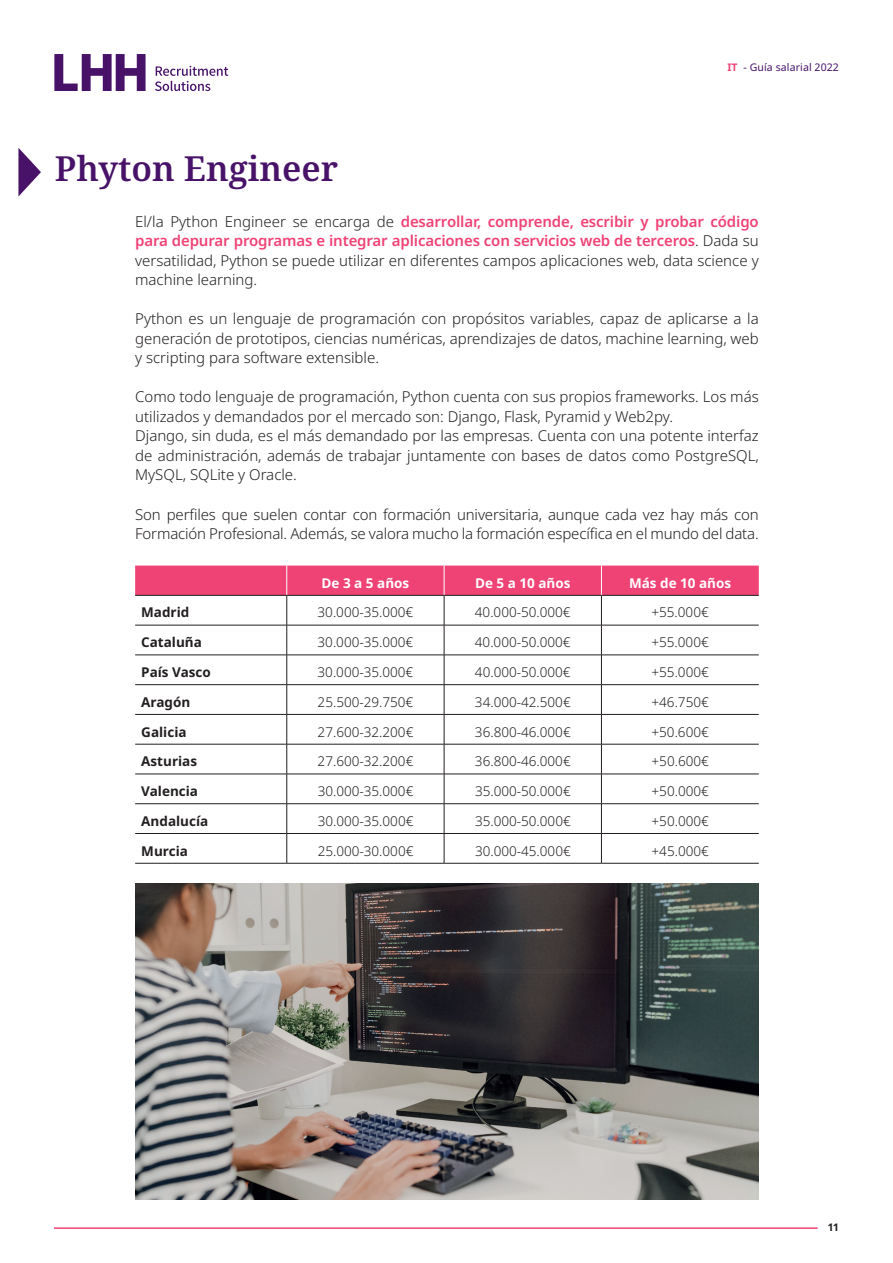
<style>
.page{position:relative;width:893px;height:1263px;background:#fff}
.page>*{position:absolute;margin:0;border:0;box-sizing:border-box;transform-origin:0 0}
.t1{font:600 34.5px "Noto Serif";color:#471268}
.t2{font:300 15px/19.5px "Noto Sans";color:#231f20;text-align:justify}
.t3{font:300 13.5px "Noto Sans";color:#231f20}
.t4{font:700 13.5px "Noto Sans";color:#231f20}
.t5{font:700 13.5px "Noto Sans";color:#fff}
.t6{font:10.5px "Noto Sans";letter-spacing:.01em;color:#471268}
.t7{font:700 10.5px "Noto Sans";color:#231f20}
.s1{font-weight:700;color:#ef4275}
.s2{font-weight:600;color:#ef4275}
</style>
<div class="page">
<hr style="left:54px;top:1227px;width:764px;height:2px;background:#ef4275">
<svg style="left:54px;top:54px;width:92px;height:37px"></svg>
<svg style="left:155px;top:66px;width:73px;height:25px"></svg>
<img style="left:135px;top:883px;width:624px;height:317px">
<svg style="left:18px;top:148px;width:23px;height:48px"></svg>
<div style="left:135px;top:566px;width:624px;height:29px;background:#ef4275"></div>
<hr style="left:135px;top:595px;width:152px;height:1px;background:#231f20">
<hr style="left:287px;top:595px;width:157px;height:1px;background:#231f20">
<hr style="left:286px;top:595px;width:1px;height:30px;background:#231f20">
<hr style="left:444px;top:595px;width:157px;height:1px;background:#231f20">
<hr style="left:444px;top:595px;width:1px;height:30px;background:#231f20">
<hr style="left:601px;top:595px;width:158px;height:1px;background:#231f20">
<hr style="left:601px;top:595px;width:1px;height:30px;background:#231f20">
<hr style="left:135px;top:625px;width:152px;height:1px;background:#231f20">
<hr style="left:287px;top:625px;width:157px;height:1px;background:#231f20">
<hr style="left:286px;top:625px;width:1px;height:30px;background:#231f20">
<hr style="left:444px;top:625px;width:157px;height:1px;background:#231f20">
<hr style="left:444px;top:625px;width:1px;height:30px;background:#231f20">
<hr style="left:601px;top:625px;width:158px;height:1px;background:#231f20">
<hr style="left:601px;top:625px;width:1px;height:30px;background:#231f20">
<hr style="left:135px;top:655px;width:152px;height:1px;background:#231f20">
<hr style="left:287px;top:655px;width:157px;height:1px;background:#231f20">
<hr style="left:444px;top:655px;width:157px;height:1px;background:#231f20">
<hr style="left:601px;top:655px;width:158px;height:1px;background:#231f20">
<hr style="left:135px;top:684px;width:152px;height:1px;background:#231f20">
<hr style="left:287px;top:684px;width:157px;height:1px;background:#231f20">
<hr style="left:444px;top:684px;width:157px;height:1px;background:#231f20">
<hr style="left:601px;top:684px;width:158px;height:1px;background:#231f20">
<hr style="left:135px;top:714px;width:152px;height:1px;background:#231f20">
<hr style="left:287px;top:714px;width:157px;height:1px;background:#231f20">
<svg style="left:286px;top:655px;width:1px;height:89px"></svg>
<hr style="left:444px;top:714px;width:157px;height:1px;background:#231f20">
<svg style="left:444px;top:655px;width:1px;height:89px"></svg>
<hr style="left:601px;top:714px;width:158px;height:1px;background:#231f20">
<svg style="left:601px;top:655px;width:1px;height:89px"></svg>
<hr style="left:135px;top:744px;width:152px;height:1px;background:#231f20">
<hr style="left:287px;top:744px;width:157px;height:1px;background:#231f20">
<hr style="left:286px;top:744px;width:1px;height:30px;background:#231f20">
<hr style="left:444px;top:744px;width:157px;height:1px;background:#231f20">
<hr style="left:444px;top:744px;width:1px;height:30px;background:#231f20">
<hr style="left:601px;top:744px;width:158px;height:1px;background:#231f20">
<hr style="left:601px;top:744px;width:1px;height:30px;background:#231f20">
<hr style="left:135px;top:774px;width:152px;height:1px;background:#231f20">
<hr style="left:287px;top:774px;width:157px;height:1px;background:#231f20">
<hr style="left:444px;top:774px;width:157px;height:1px;background:#231f20">
<hr style="left:601px;top:774px;width:158px;height:1px;background:#231f20">
<hr style="left:135px;top:803px;width:152px;height:1px;background:#231f20">
<hr style="left:287px;top:803px;width:157px;height:1px;background:#231f20">
<hr style="left:444px;top:803px;width:157px;height:1px;background:#231f20">
<hr style="left:601px;top:803px;width:158px;height:1px;background:#231f20">
<hr style="left:135px;top:833px;width:152px;height:1px;background:#231f20">
<hr style="left:287px;top:833px;width:157px;height:1px;background:#231f20">
<svg style="left:286px;top:774px;width:1px;height:89px"></svg>
<hr style="left:444px;top:833px;width:157px;height:1px;background:#231f20">
<svg style="left:444px;top:774px;width:1px;height:89px"></svg>
<hr style="left:601px;top:833px;width:158px;height:1px;background:#231f20">
<svg style="left:601px;top:774px;width:1px;height:89px"></svg>
<hr style="left:135px;top:863px;width:152px;height:1px;background:#231f20">
<hr style="left:287px;top:863px;width:157px;height:1px;background:#231f20">
<hr style="left:444px;top:863px;width:157px;height:1px;background:#231f20">
<hr style="left:601px;top:863px;width:158px;height:1px;background:#231f20">
<p class="t6" style="left:727px;top:61px;width:113px"><span class="s1">IT</span> - Guía salarial 2022</p>
<h1 class="t1" style="left:55px;top:145px;width:285px">Phyton Engineer</h1>
<p class="t2" style="left:135px;top:212px;width:625px">El/la Python Engineer se encarga de <span class="s2">desarrollar, comprende, escribir y probar código para depurar programas e integrar aplicaciones con servicios web de terceros</span>. Dada su versatilidad, Python se puede utilizar en diferentes campos aplicaciones web, data science y machine learning.</p>
<p class="t2" style="left:135px;top:310px;width:625px">Python es un lenguaje de programación con propósitos variables, capaz de aplicarse a la generación de prototipos, ciencias numéricas, aprendizajes de datos, machine learning, web y scripting para software extensible.</p>
<p class="t2" style="left:135px;top:388px;width:625px;text-align:left">Como todo lenguaje de programación, Python cuenta con sus propios frameworks. Los más utilizados y demandados por el mercado son: Django, Flask, Pyramid y Web2py.<br>Django, sin duda, es el más demandado por las empresas. Cuenta con una potente interfaz de administración, además de trabajar juntamente con bases de datos como PostgreSQL, MySQL, SQLite y Oracle.</p>
<p class="t2" style="left:135px;top:505px;width:625px">Son perfiles que suelen contar con formación universitaria, aunque cada vez hay más con<br>Formación Profesional. Además, se valora mucho la formación específica en el mundo del data.</p>
<p class="t5" style="left:322px;top:575px;width:89px">De 3 a 5 años</p>
<p class="t5" style="left:475px;top:575px;width:97px">De 5 a 10 años</p>
<p class="t5" style="left:629px;top:575px;width:104px">Más de 10 años</p>
<p class="t4" style="left:141px;top:605px;width:50px">Madrid</p>
<p class="t3" style="left:318px;top:605px;width:97px">30.000-35.000€</p>
<p class="t3" style="left:475px;top:605px;width:97px">40.000-50.000€</p>
<p class="t3" style="left:651px;top:605px;width:59px">+55.000€</p>
<p class="t4" style="left:141px;top:635px;width:62px">Cataluña</p>
<p class="t3" style="left:318px;top:635px;width:97px">30.000-35.000€</p>
<p class="t3" style="left:475px;top:635px;width:97px">40.000-50.000€</p>
<p class="t3" style="left:651px;top:635px;width:59px">+55.000€</p>
<p class="t4" style="left:141px;top:664px;width:71px">País Vasco</p>
<p class="t3" style="left:318px;top:664px;width:97px">30.000-35.000€</p>
<p class="t3" style="left:475px;top:664px;width:97px">40.000-50.000€</p>
<p class="t3" style="left:651px;top:664px;width:59px">+55.000€</p>
<p class="t4" style="left:141px;top:694px;width:51px">Aragón</p>
<p class="t3" style="left:318px;top:694px;width:97px">25.500-29.750€</p>
<p class="t3" style="left:475px;top:694px;width:97px">34.000-42.500€</p>
<p class="t3" style="left:651px;top:694px;width:59px">+46.750€</p>
<p class="t4" style="left:141px;top:724px;width:47px">Galicia</p>
<p class="t3" style="left:318px;top:724px;width:97px">27.600-32.200€</p>
<p class="t3" style="left:475px;top:724px;width:97px">36.800-46.000€</p>
<p class="t3" style="left:652px;top:724px;width:59px">+50.600€</p>
<p class="t4" style="left:141px;top:754px;width:57px">Asturias</p>
<p class="t3" style="left:318px;top:754px;width:97px">27.600-32.200€</p>
<p class="t3" style="left:475px;top:754px;width:97px">36.800-46.000€</p>
<p class="t3" style="left:652px;top:754px;width:59px">+50.600€</p>
<p class="t4" style="left:141px;top:783px;width:58px">Valencia</p>
<p class="t3" style="left:318px;top:783px;width:97px">30.000-35.000€</p>
<p class="t3" style="left:475px;top:783px;width:97px">35.000-50.000€</p>
<p class="t3" style="left:652px;top:783px;width:59px">+50.000€</p>
<p class="t4" style="left:141px;top:813px;width:69px">Andalucía</p>
<p class="t3" style="left:318px;top:813px;width:97px">30.000-35.000€</p>
<p class="t3" style="left:475px;top:813px;width:97px">35.000-50.000€</p>
<p class="t3" style="left:652px;top:813px;width:59px">+50.000€</p>
<p class="t4" style="left:141px;top:843px;width:48px">Murcia</p>
<p class="t3" style="left:318px;top:843px;width:97px">25.000-30.000€</p>
<p class="t3" style="left:475px;top:843px;width:97px">30.000-45.000€</p>
<p class="t3" style="left:652px;top:843px;width:59px">+45.000€</p>
<p class="t7" style="left:828px;top:1221px;width:12px">11</p>
</div>
